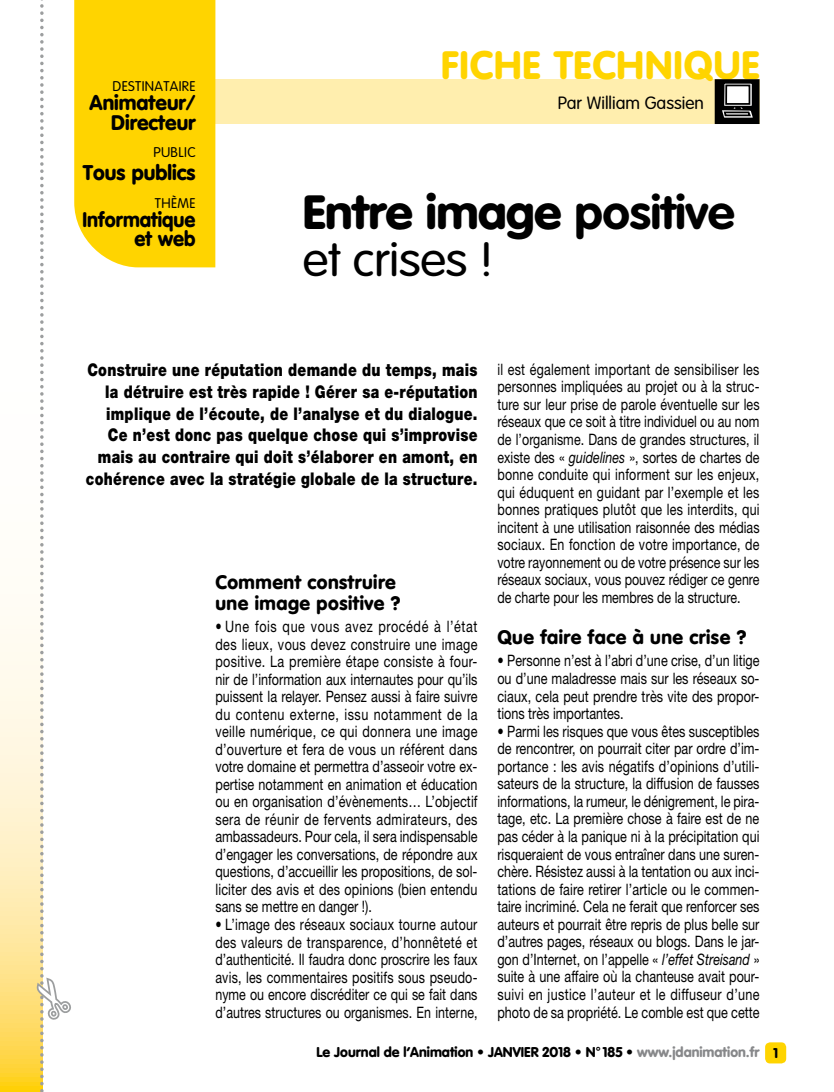
<style>
.page{position:relative;width:834px;height:1092px;background:#fff}
.page>*{position:absolute;margin:0;border:0;box-sizing:border-box;transform-origin:0 0}
.t1{font:900 47.25px/47.2px "VAG Rounded";letter-spacing:-.01em;color:#000;scale:1.05 1}
.t2{font:900 39.02px "VAG Rounded";letter-spacing:.025em;color:#ffd400}
.t3{font:900 21px "VAG Rounded";color:#000}
.t4{font:900 20.82px/19.1px "VAG Rounded";color:#000;text-align:right}
.t5{font:900 20.82px/19.1px "VAG Rounded";color:#000;text-align:right;scale:.95 1}
.t6{font:900 19.25px/21px "VAG Rounded";letter-spacing:.025em;color:#000}
.t7{font:900 17.5px/21.9px "Helvetica Neue";letter-spacing:.02em;color:#000;text-align:right;scale:.8 1}
.t8{font:300 17.5px "VAG Rounded";color:#000}
.t9{font:15.75px/17.5px "Helvetica Neue";color:#000;text-align:justify;scale:.8 1}
.t10{font:15.75px/17.5px "Helvetica Neue";color:#000;text-align:justify;scale:.79 1}
.t11{font:900 14px "VAG Rounded";color:#000}
.t12{font:300 13.83px "VAG Rounded";letter-spacing:.025em;color:#000}
.s1{font-weight:700}
.s2{font-weight:300}
.s3{font-style:italic}
.s4{color:#87888a}
</style>
<div class="page">
<div style="left:765px;top:1042px;width:21px;height:21px;background:#ffd400;border-radius:5px"></div>
<svg style="left:0;top:607px;width:34px;height:484px;background:#ffecb3"></svg>
<div style="left:76px;top:79px;width:683px;height:45px;background:#ffeeae"></div>
<div style="left:74px;top:0;width:141px;height:267px;background:#ffd400"></div>
<svg style="left:717px;top:82px;width:39px;height:39px;background:#5f5f5f"></svg>
<div style="left:714px;top:79px;width:45px;height:45px;border:2px solid #000"></div>
<svg style="left:34px;top:0;width:37px;height:1092px"></svg>
<p class="t12" style="left:113px;top:79px;width:84px">Destinataire</p>
<h3 class="t4" style="left:90px;top:94px;width:107px">Animateur/<br>Directeur</h3>
<p class="t12" style="left:153px;top:144px;width:44px">Public</p>
<h3 class="t3" style="left:83px;top:160px;width:114px">Tous publics</h3>
<p class="t12" style="left:155px;top:195px;width:42px">Thème</p>
<h3 class="t5" style="left:82px;top:210px;width:120px">Informatique et web</h3>
<h2 class="t2" style="left:441px;top:41px;width:318px">Fiche technique</h2>
<p class="t8" style="left:557px;top:93px;width:148px">Par William Gassien</p>
<h1 class="t1" style="left:303px;top:190px;width:413px">Entre image <span class="s1">positive </span><span class="s2">et crises !</span></h1>
<p class="t7" style="left:86px;top:358px;width:491px">Construire une réputation demande du temps, mais la détruire est très rapide ! Gérer sa e-réputation implique de l’écoute, de l’analyse et du dialogue.<br>Ce n’est donc pas quelque chose qui s’improvise mais au contraire qui doit s’élaborer en amont, en cohérence avec la stratégie globale de la structure.</p>
<p class="t10" style="left:497px;top:360px;width:333px">il est également important de sensibiliser les personnes impliquées au projet ou à la struc&shy;ture sur leur prise de parole éventuelle sur les réseaux que ce soit à titre individuel ou au nom de l’organisme. Dans de grandes structures, il existe des « <span class="s3">guidelines</span> », sortes de chartes de bonne conduite qui informent sur les enjeux, qui éduquent en guidant par l’exemple et les bonnes pratiques plutôt que les interdits, qui incitent à une utilisation raisonnée des médias sociaux. En fonction de votre importance, de votre rayonnement ou de votre présence sur les réseaux sociaux, vous pouvez rédiger ce genre de charte pour les membres de la structure.</p>
<p class="t6" style="left:497px;top:627px;width:250px">Que faire face à une crise ?</p>
<p class="t9" style="left:497px;top:651px;width:329px">• Personne n’est à l’abri d’une crise, d’un litige ou d’une maladresse mais sur les réseaux so&shy;ciaux, cela peut prendre très vite des propor&shy;tions très importantes.</p>
<p class="t9" style="left:497px;top:722px;width:329px">• Parmi les risques que vous êtes susceptibles de rencontrer, on pourrait citer par ordre d’im&shy;portance : les avis négatifs d’opinions d’utili&shy;sateurs de la structure, la diffusion de fausses informations, la rumeur, le dénigrement, le pira&shy;tage, etc. La première chose à faire est de ne pas céder à la panique ni à la précipitation qui risqueraient de vous entraîner dans une suren&shy;chère. Résistez aussi à la tentation ou aux inci&shy;tations de faire retirer l’article ou le commen&shy;taire incriminé. Cela ne ferait que renforcer ses auteurs et pourrait être repris de plus belle sur d’autres pages, réseaux ou blogs. Dans le jar&shy;gon d’Internet, on l’appelle « <span class="s3">l’effet Streisand</span> » suite à une affaire où la chanteuse avait pour&shy;suivi en justice l’auteur et le diffuseur d’une photo de sa propriété. Le comble est que cette</p>
<p class="t6" style="left:215px;top:572px;width:186px">Comment construire une image positive ?</p>
<p class="t9" style="left:215px;top:617px;width:329px">• Une fois que vous avez procédé à l’état des lieux, vous devez construire une image positive. La première étape consiste à four&shy;nir de l’information aux internautes pour qu’ils puissent la relayer. Pensez aussi à faire suivre du contenu externe, issu notamment de la veille numérique, ce qui donnera une image d’ouverture et fera de vous un référent dans votre domaine et permettra d’asseoir votre ex&shy;pertise notamment en animation et éducation ou en organisation d’évènements… L’objectif sera de réunir de fervents admirateurs, des ambassadeurs. Pour cela, il sera indispensable d’engager les conversations, de répondre aux questions, d’accueillir les propositions, de sol&shy;liciter des avis et des opinions (bien entendu sans se mettre en danger !).</p>
<p class="t10" style="left:215px;top:915px;width:333px">• L’image des réseaux sociaux tourne autour des valeurs de transparence, d’honnêteté et d’authenticité. Il faudra donc proscrire les faux avis, les commentaires positifs sous pseudo&shy;nyme ou encore discréditer ce qui se fait dans d’autres structures ou organismes. En interne,</p>
<p class="t11" style="left:316px;top:1043px;width:463px">Le Journal de l’Animation • JANVIER 2018 • N° 185 • <span class="s4">www.jdanimation.fr</span> 1</p>
</div>
